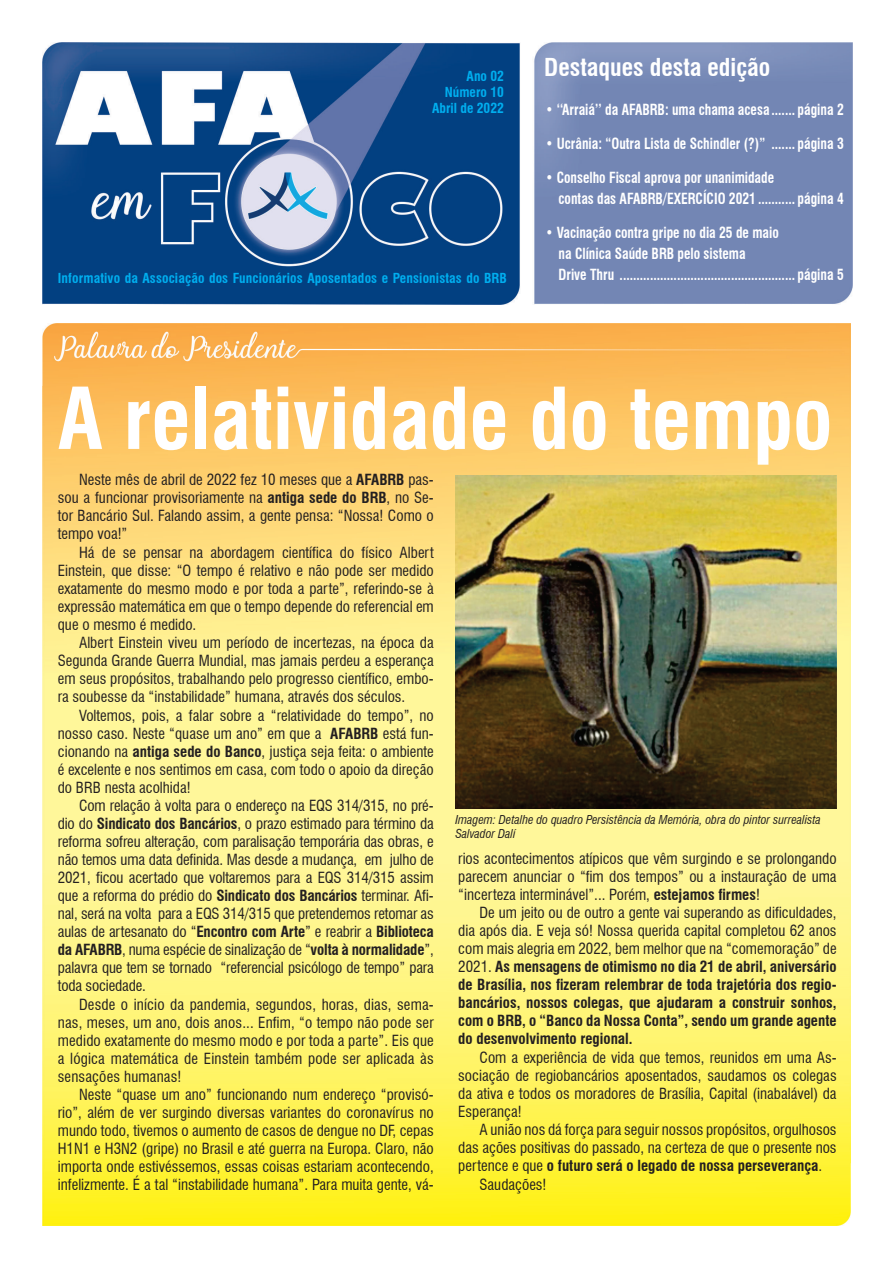
<style>
.page{position:relative;width:893px;height:1263px;background:#fff}
.page>*{position:absolute;margin:0;border:0;box-sizing:border-box;transform-origin:0 0}
.t1{font:700 condensed 82.95px "Swiss 721 BT";color:#fff}
.t2{font:700 condensed 24.15px "Swiss 721 BT";color:#fff}
.t3{font:condensed 15px/18px "Swiss 721 BT";color:#231f20;text-align:justify}
.t4{font:700 condensed 15px/18px "Swiss 721 BT";color:#231f20;text-align:justify}
.t5{font:700 condensed 15px/21px "Swiss 721 BT";color:#fff;scale:.9 1}
.t6{font:700 condensed 13.5px "Swiss 721 BT";letter-spacing:.01em;color:#00aeef}
.t7{font:italic condensed 12px/14.4px "Swiss 721 BT";color:#231f20}
.s1{font-weight:700}
.s2{font-weight:400}
</style>
<div class="page">
<img style="left:43px;top:323px;width:807px;height:903px">
<img style="left:43px;top:43px;width:810px;height:261px">
<img style="left:455px;top:476px;width:382px;height:333px">
<p class="t6" style="left:467px;top:68px;width:39px">Ano 02</p>
<p class="t6" style="left:445px;top:84px;width:61px">Número 10</p>
<p class="t6" style="left:432px;top:100px;width:73px">Abril de 2022</p>
<p class="t6" style="left:58px;top:270px;width:450px">Informativo da Associação dos Funcionários Aposentados e Pensionistas do BRB</p>
<p class="t2" style="left:544px;top:53px;width:228px">Destaques desta edição</p>
<p class="t5" style="left:545px;top:99px;width:333px">• ‘‘Arraiá’’ da AFABRB: uma chama acesa ....... página 2</p>
<p class="t5" style="left:545px;top:133px;width:333px">• Ucrânia: “Outra Lista de Schindler (?)” ....... página 3</p>
<p class="t5" style="left:558px;top:167px;width:318px;text-indent:-13px">• Conselho Fiscal aprova por unanimidade<br>contas das AFABRB/EXERCÍCIO 2021 ........... página 4</p>
<p class="t5" style="left:558px;top:222px;width:318px;text-indent:-13px">• Vacinação contra gripe no dia 25 de maio<br>na Clínica Saúde BRB pelo sistema<br>Drive Thru .................................................... página 5</p>
<p class="t1" style="left:58px;top:369px;width:776px">A relatividade do tempo</p>
<p class="t3" style="left:58px;top:471px;width:377px;text-indent:21px">Neste mês de abril de 2022 fez 10 meses que a <span class="s1">AFABRB</span> pas&shy;sou a funcionar provisoriamente na <span class="s1">antiga sede do BRB</span>, no Se&shy;tor Bancário Sul. Falando assim, a gente pensa: “Nossa! Como o tempo voa!”</p>
<p class="t3" style="left:58px;top:543px;width:377px;text-indent:21px">Há de se pensar na abordagem científica do físico Albert Einstein, que disse: “O tempo é relativo e não pode ser medido exatamente do mesmo modo e por toda a parte”, referindo-se à expressão matemática em que o tempo depende do referencial em que o mesmo é medido.</p>
<p class="t3" style="left:58px;top:634px;width:377px;text-indent:21px">Albert Einstein viveu um período de incertezas, na época da Segunda Grande Guerra Mundial, mas jamais perdeu a esperança em seus propósitos, trabalhando pelo progresso científico, embo&shy;ra soubesse da “instabilidade” humana, através dos séculos.</p>
<p class="t3" style="left:58px;top:706px;width:377px;text-indent:21px">Voltemos, pois, a falar sobre a “relatividade do tempo”, no nosso caso. Neste “quase um ano” em que a <span class="s1">AFABRB</span> está fun&shy;cionando na <span class="s1">antiga sede do Banco</span>, justiça seja feita: o ambiente é excelente e nos sentimos em casa, com todo o apoio da direção do BRB nesta acolhida!</p>
<p class="t3" style="left:58px;top:797px;width:377px;text-indent:21px">Com relação à volta para o endereço na EQS 314/315, no pré&shy;dio do <span class="s1">Sindicato dos Bancários</span>, o prazo estimado para término da reforma sofreu alteração, com paralisação temporária das obras, e não temos uma data definida. Mas desde a mudança, em julho de 2021, ficou acertado que voltaremos para a EQS 314/315 assim que a reforma do prédio do <span class="s1">Sindicato dos Bancários</span> terminar. Afi&shy;nal, será na volta para a EQS 314/315 que pretendemos retomar as aulas de artesanato do “<span class="s1">Encontro com Arte</span>” e reabrir a <span class="s1">Biblioteca da AFABRB</span>, numa espécie de sinalização de “<span class="s1">volta à normalidade</span>”, palavra que tem se tornado “referencial psicólogo de tempo” para toda sociedade.</p>
<p class="t3" style="left:58px;top:995px;width:377px;text-indent:21px">Desde o início da pandemia, segundos, horas, dias, sema&shy;nas, meses, um ano, dois anos... Enfim, “o tempo não pode ser medido exatamente do mesmo modo e por toda a parte”. Eis que a lógica matemática de Einstein também pode ser aplicada às sensações humanas!</p>
<p class="t3" style="left:58px;top:1085px;width:377px;text-indent:21px">Neste “quase um ano” funcionando num endereço “provisó&shy;rio”, além de ver surgindo diversas variantes do coronavírus no mundo todo, tivemos o aumento de casos de dengue no DF, cepas H1N1 e H3N2 (gripe) no Brasil e até guerra na Europa. Claro, não importa onde estivéssemos, essas coisas estariam acontecendo, infelizmente. É a tal “instabilidade humana”. Para muita gente, vá-</p>
<p class="t7" style="left:455px;top:812px;width:367px">Imagem: Detalhe do quadro Persistência da Memória, obra do pintor surrealista<br>Salvador Dalí</p>
<p class="t3" style="left:458px;top:849px;width:380px">rios acontecimentos atípicos que vêm surgindo e se prolongando parecem anunciar o “fim dos tempos” ou a instauração de uma “incerteza interminável”... Porém, <span class="s1">estejamos firmes</span>!</p>
<p class="t4" style="left:458px;top:904px;width:380px;text-indent:21px"><span class="s2">De um jeito ou de outro a gente vai superando as dificuldades, dia após dia. E veja só! Nossa querida capital completou 62 anos com mais alegria em 2022, bem melhor que na “comemoração” de 2021.</span> As mensagens de otimismo no dia 21 de abril, aniversário de Brasília, nos fizeram relembrar de toda trajetória dos regio&shy;bancários, nossos colegas, que ajudaram a construir sonhos, com o BRB, o “Banco da Nossa Conta”, sendo um grande agente do desenvolvimento regional.</p>
<p class="t3" style="left:458px;top:1048px;width:380px;text-indent:21px">Com a experiência de vida que temos, reunidos em uma As&shy;sociação de regiobancários aposentados, saudamos os colegas da ativa e todos os moradores de Brasília, Capital (inabalável) da Esperança!</p>
<p class="t3" style="left:458px;top:1121px;width:380px;text-indent:21px">A união nos dá força para seguir nossos propósitos, orgulhosos das ações positivas do passado, na certeza de que o presente nos pertence e que <span class="s1">o futuro será o legado de nossa perseverança</span>.</p>
<p class="t3" style="left:480px;top:1175px;width:68px">Saudações!</p>
</div>
